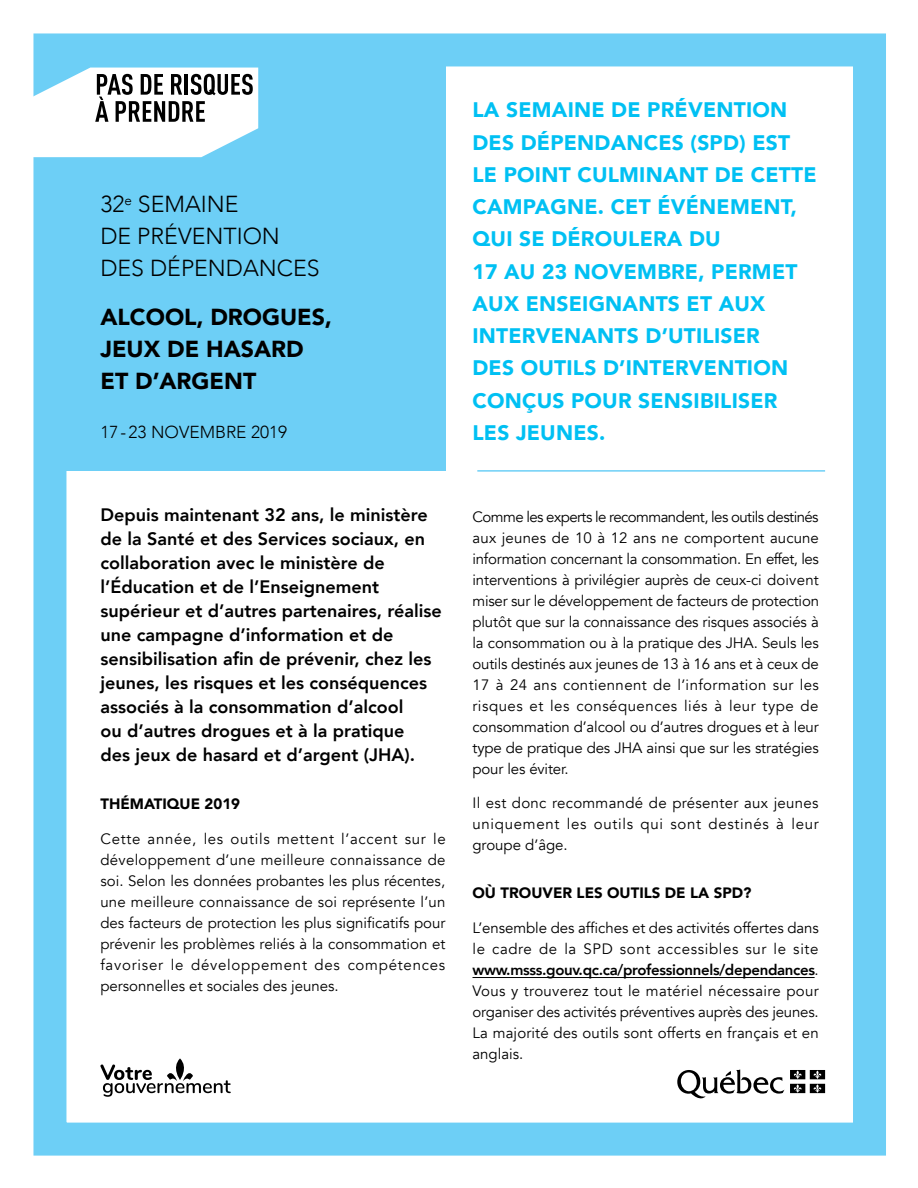
<style>
.page{position:relative;width:918px;height:1188px;background:#fff}
.page>*{position:absolute;margin:0;border:0;box-sizing:border-box;transform-origin:0 0}
.t1{font:900 23.1px/31.8px "Avenir";color:#000}
.t2{font:300 23.1px/31.8px "Avenir";color:#000}
.t3{font:900 21px/32.2px "Avenir";letter-spacing:.01em;color:#00c0f3}
.t4{font:800 18px/24px "Avenir";color:#000}
.t5{font:300 17.4px "Avenir";color:#000}
.t6{font:15px/21px "Avenir";letter-spacing:.005em;color:#000;text-align:justify}
.t7{font:900 15px "Avenir";color:#000}
.s1{font-weight:800}
</style>
<div class="page">
<div style="left:33px;top:33px;width:853px;height:1123px;border:33px solid #6dcff6"></div>
<div style="left:34px;top:34px;width:412px;height:437px;background:#6dcff6"></div>
<hr style="left:472px;top:977px;width:343px;height:1px;background:#000">
<hr style="left:477px;top:470px;width:348px;height:2px;background:#6dcff6">
<svg style="left:677px;top:1069px;width:107px;height:30px"></svg>
<svg style="left:790px;top:1070px;width:35px;height:23px"></svg>
<svg style="left:100px;top:1058px;width:131px;height:39px"></svg>
<svg style="left:33px;top:68px;width:225px;height:89px;background:#d2dadd"></svg>
<h1 class="t2" style="left:100px;top:188px;width:221px">32<sup>e</sup> SEMAINE<br>DE PRÉVENTION<br>DES DÉPENDANCES</h1>
<h1 class="t1" style="left:100px;top:301px;width:233px">ALCOOL, DROGUES,<br>JEUX DE HASARD<br>ET D’ARGENT</h1>
<p class="t5" style="left:100px;top:422px;width:188px">17-23 NOVEMBRE 2019</p>
<p class="t3" style="left:472px;top:93px;width:346px">LA SEMAINE DE PRÉVENTION<br>DES DÉPENDANCES (SPD) EST<br>LE POINT CULMINANT DE CETTE<br>CAMPAGNE. CET ÉVÉNEMENT,<br>QUI SE DÉROULERA DU<br>17 AU 23 NOVEMBRE, PERMET<br>AUX ENSEIGNANTS ET AUX<br>INTERVENANTS D’UTILISER<br>DES OUTILS D’INTERVENTION<br>CONÇUS POUR SENSIBILISER<br>LES JEUNES.</p>
<p class="t4" style="left:100px;top:503px;width:343px">Depuis maintenant 32 ans, le ministère de la Santé et des Services sociaux, en collaboration avec le ministère de l’Éducation et de l’Enseignement supérieur et d’autres partenaires, réalise une campagne d’information et de sensibilisation afin de prévenir, chez les jeunes, les risques et les conséquences associés à la consommation d’alcool<br>ou d’autres drogues et à la pratique<br>des jeux de hasard et d’argent (JHA).</p>
<p class="t7" style="left:100px;top:791px;width:141px">THÉMATIQUE 2019</p>
<p class="t6" style="left:100px;top:828px;width:347px">Cette année, les outils mettent l’accent sur le développement d’une meilleure connaissance de soi. Selon les données probantes les plus récentes, une meilleure connaissance de soi représente l’un des facteurs de protection les plus significatifs pour prévenir les problèmes reliés à la consommation et favoriser le développement des compétences personnelles et sociales des jeunes.</p>
<p class="t6" style="left:472px;top:506px;width:348px">Comme les experts le recommandent, les outils destinés aux jeunes de 10 à 12 ans ne comportent aucune information concernant la consommation. En effet, les interventions à privilégier auprès de ceux-ci doivent miser sur le développement de facteurs de protection plutôt que sur la connaissance des risques associés à la consommation ou à la pratique des JHA. Seuls les outils destinés aux jeunes de 13 à 16 ans et à ceux de 17 à 24 ans contiennent de l’information sur les risques et les conséquences liés à leur type de consommation d’alcool ou d’autres drogues et à leur type de pratique des JHA ainsi que sur les stratégies pour les éviter.</p>
<p class="t6" style="left:472px;top:793px;width:348px">Il est donc recommandé de présenter aux jeunes uniquement les outils qui sont destinés à leur groupe d’âge.</p>
<p class="t7" style="left:472px;top:880px;width:281px">OÙ TROUVER LES OUTILS DE LA SPD?</p>
<p class="t6" style="left:472px;top:917px;width:348px">L’ensemble des affiches et des activités offertes dans le cadre de la SPD sont accessibles sur le site <span class="s1">www.msss.gouv.qc.ca/professionnels/dependances</span>.<br>Vous y trouverez tout le matériel nécessaire pour organiser des activités préventives auprès des jeunes.<br>La majorité des outils sont offerts en français et en anglais.</p>
</div>
